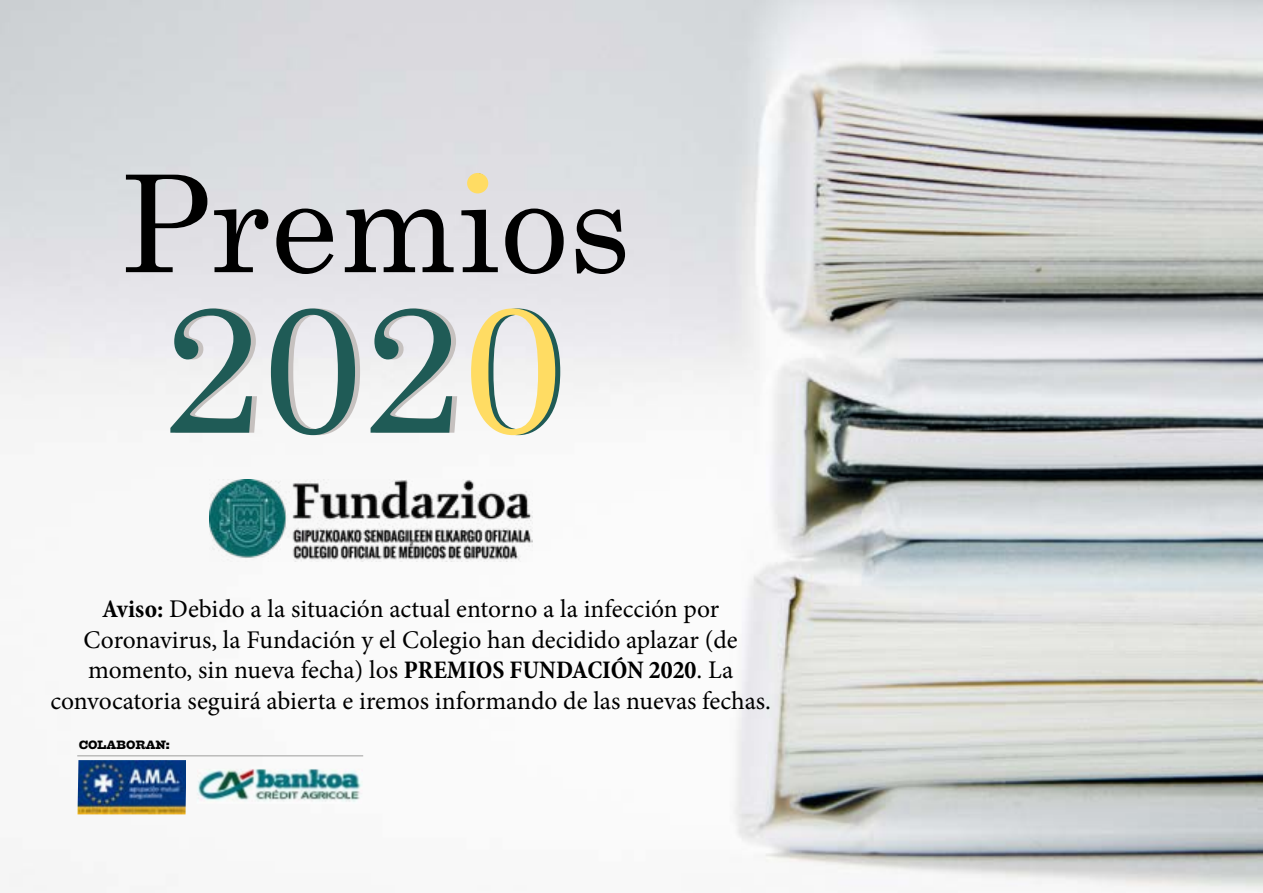
<style>
.page{position:relative;width:1263px;height:893px;background:#fff}
.page>*{position:absolute;margin:0;border:0;box-sizing:border-box;transform-origin:0 0}
.t1{font:180px "Century";color:#1f5b56}
.t2{font:135px "Century";color:#000}
.t3{font:25.5px/30.6px "Minion Pro";color:#000;text-align:center}
.t4{font:12px "Giza One Five";color:#000}
.s1{color:#ffdc63}
.s2{font-weight:700;font-stretch:condensed}
</style>
<div class="page">
<img style="left:0;top:0;width:1263px;height:893px">
<img style="left:209px;top:480px;width:324px;height:81px">
<div style="left:467px;top:173px;width:21px;height:20px;background:#ffdc63;border-radius:50%"></div>
<img style="left:197px;top:769px;width:166px;height:35px">
<img style="left:78px;top:760px;width:108px;height:54px">
<hr style="left:77px;top:755px;width:286px;height:1px;background:#9d9d9c">
<h2 class="t2" style="left:121px;top:110px;width:512px">Premios</h2>
<h1 class="t1" style="left:162px;top:216px;width:402px">202<span class="s1">0</span></h1>
<p class="t3" style="left:50px;top:594px;width:722px"><span class="s2">Aviso:</span> Debido a la situación actual entorno a la infección por Coronavirus, la Fundación y el Colegio han decidido aplazar (de momento, sin nueva fecha) los <span class="s2">PREMIOS FUNDACIÓN 2020</span>. La convocatoria seguirá abierta e iremos informando de las nuevas fechas.</p>
<p class="t4" style="left:79px;top:738px;width:93px">COLABORAN:</p>
</div>
